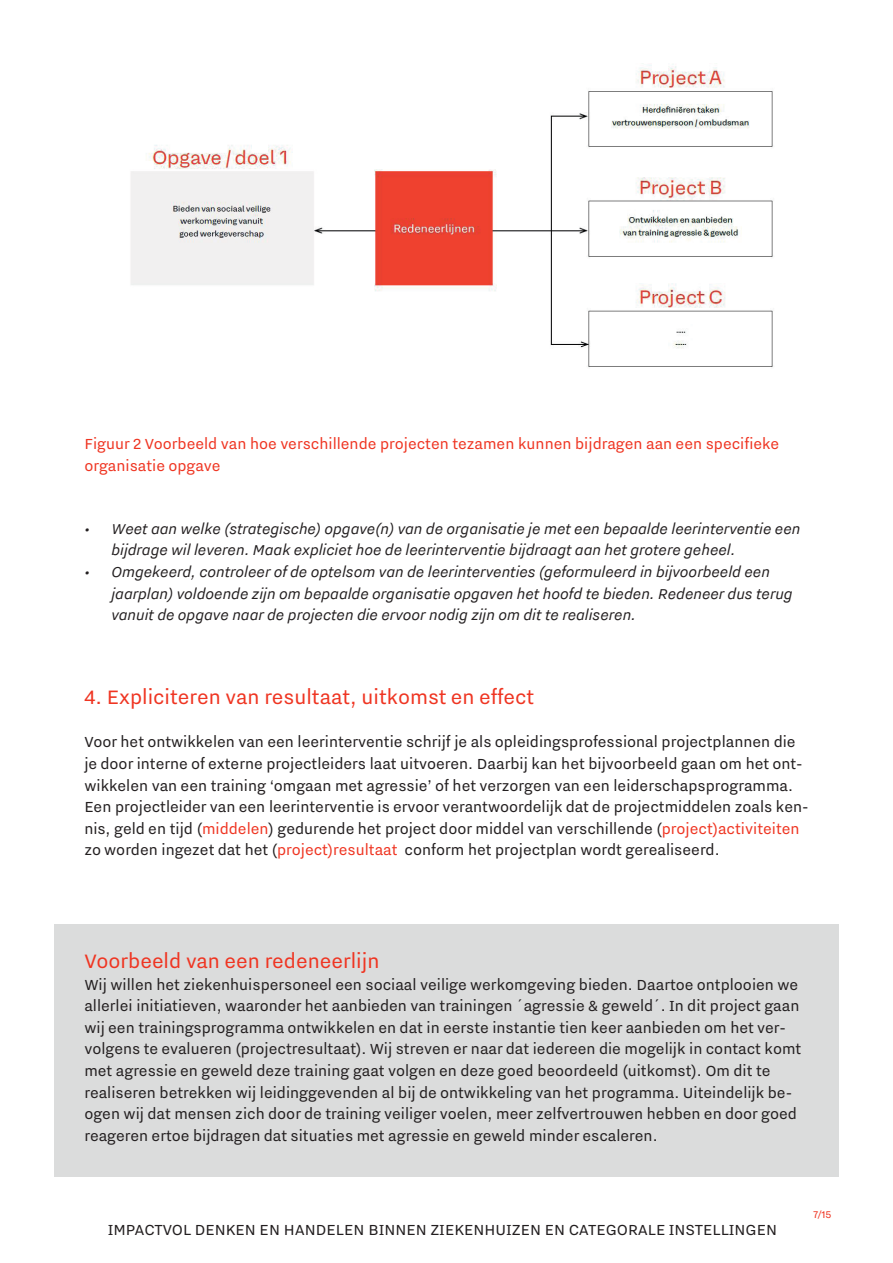
<style>
.page{position:relative;width:893px;height:1263px;background:#fff}
.page>*{position:absolute;margin:0;border:0;box-sizing:border-box;transform-origin:0 0}
.t1{font:24px "Nitti Grotesk";color:#ef3522}
.t2{font:18px/21.6px "Nitti Grotesk";color:#231f20}
.t3{font:italic 18px/21.6px "Nitti Grotesk";color:#231f20}
.t4{font:18px/21.6px "Nitti Grotesk";color:#ef3522}
.t5{font:12px "Nitti Grotesk";color:#ef3522}
.s1{color:#ef3522}
</style>
<div class="page">
<div style="left:54px;top:924px;width:785px;height:252px;background:#dbdcdc"></div>
<img style="left:131px;top:63px;width:642px;height:304px">
<p class="t4" style="left:84px;top:432px;width:696px">Figuur 2 Voorbeeld van hoe verschillende projecten tezamen kunnen bijdragen aan een specifieke organisatie opgave</p>
<p class="t3" style="left:111px;top:517px;width:690px;text-indent:-27px">• Weet aan welke (strategische) opgave(n) van de organisatie je met een bepaalde leerinterventie een bijdrage wil leveren. Maak expliciet hoe de leerinterventie bijdraagt aan het grotere geheel.</p>
<p class="t3" style="left:111px;top:560px;width:683px;text-indent:-27px">• Omgekeerd, controleer of de optelsom van de leerinterventies (geformuleerd in bijvoorbeeld een jaarplan) voldoende zijn om bepaalde organisatie opgaven het hoofd te bieden. Redeneer dus terug vanuit de opgave naar de projecten die ervoor nodig zijn om dit te realiseren.</p>
<h1 class="t1" style="left:84px;top:683px;width:451px">4. Expliciteren van resultaat, uitkomst en effect</h1>
<p class="t2" style="left:84px;top:731px;width:726px">Voor het ontwikkelen van een leerinterventie schrijf je als opleidingsprofessional projectplannen die je door interne of externe projectleiders laat uitvoeren. Daarbij kan het bijvoorbeeld gaan om het ont&shy;wikkelen van een training ‘omgaan met agressie’ of het verzorgen van een leiderschapsprogramma.<br>Een projectleider van een leerinterventie is ervoor verantwoordelijk dat de projectmiddelen zoals ken&shy;nis, geld en tijd (<span class="s1">middelen</span>) gedurende het project door middel van verschillende (<span class="s1">project)activiteiten </span>zo worden ingezet dat het (<span class="s1">project)resultaat</span> conform het projectplan wordt gerealiseerd.</p>
<h1 class="t1" style="left:84px;top:947px;width:297px">Voorbeeld van een redeneerlijn</h1>
<p class="t2" style="left:84px;top:973px;width:718px">Wij willen het ziekenhuispersoneel een sociaal veilige werkomgeving bieden. Daartoe ontplooien we allerlei initiatieven, waaronder het aanbieden van trainingen ´agressie &amp; geweld´. In dit project gaan wij een trainingsprogramma ontwikkelen en dat in eerste instantie tien keer aanbieden om het ver&shy;volgens te evalueren (projectresultaat). Wij streven er naar dat iedereen die mogelijk in contact komt met agressie en geweld deze training gaat volgen en deze goed beoordeeld (uitkomst). Om dit te realiseren betrekken wij leidinggevenden al bij de ontwikkeling van het programma. Uiteindelijk be&shy;ogen wij dat mensen zich door de training veiliger voelen, meer zelfvertrouwen hebben en door goed reageren ertoe bijdragen dat situaties met agressie en geweld minder escaleren.</p>
<p class="t2" style="left:108px;top:1218px;width:671px">IMPACTVOL DENKEN EN HANDELEN BINNEN ZIEKENHUIZEN EN CATEGORALE INSTELLINGEN</p>
<p class="t5" style="left:813px;top:1208px;width:19px">7/15</p>
</div>
